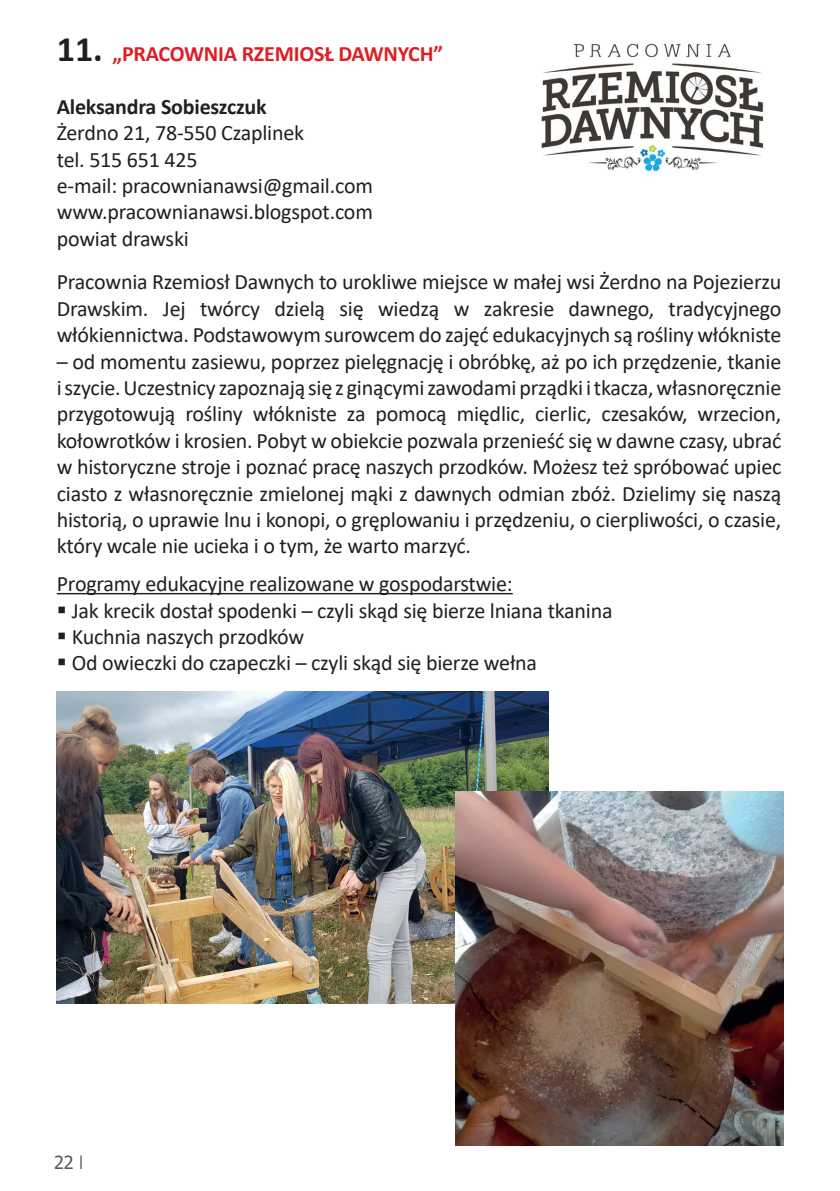
<style>
.page{position:relative;width:840px;height:1191px;background:#fff}
.page>*{position:absolute;margin:0;border:0;box-sizing:border-box;transform-origin:0 0}
.Prosty_tekst{font:22px/26.4px "Calibri";letter-spacing:-.01em;color:#231f20;text-align:justify}
.Prosty_tekst-2{font:700 22px "Calibri";letter-spacing:-.01em;color:#dc1f25}
.Prosty_tekst-3{font:700 22px "Calibri";letter-spacing:-.01em;color:#231f20}
.t1{font:18px "Tahoma";color:#57585a}
.s1{font-size:36px;color:#231f20}
</style>
<div class="page">
<svg style="left:81px;top:1155px;width:1px;height:14px"></svg>
<hr style="left:57px;top:593px;width:455px;height:1px;background:#231f20">
<img style="left:57px;top:692px;width:491px;height:311px">
<img style="left:455px;top:791px;width:327px;height:354px">
<img style="left:541px;top:43px;width:223px;height:129px">
<p class="Prosty_tekst-2" style="left:57px;top:38px;width:387px"><span class="s1">11.</span> „PRACOWNIA RZEMIOSŁ DAWNYCH”</p>
<p class="Prosty_tekst-3" style="left:57px;top:91px;width:211px">Aleksandra Sobieszczuk</p>
<p class="Prosty_tekst" style="left:57px;top:119px;width:249px">Żerdno 21, 78-550 Czaplinek</p>
<p class="Prosty_tekst" style="left:57px;top:146px;width:142px">tel. 515 651 425</p>
<p class="Prosty_tekst" style="left:57px;top:172px;width:317px">e-mail: pracownianawsi@gmail.com</p>
<p class="Prosty_tekst" style="left:57px;top:198px;width:317px">www.pracownianawsi.blogspot.com</p>
<p class="Prosty_tekst" style="left:57px;top:225px;width:133px">powiat drawski</p>
<p class="Prosty_tekst" style="left:57px;top:268px;width:725px">Pracownia Rzemiosł Dawnych to urokliwe miejsce w małej wsi Żerdno na Pojezierzu Drawskim. Jej twórcy dzielą się wiedzą w zakresie dawnego, tradycyjnego włókiennictwa. Podstawowym surowcem do zajęć edukacyjnych są rośliny włókniste</p>
<p class="Prosty_tekst" style="left:57px;top:347px;width:725px">– od momentu zasiewu, poprzez pielęgnację i obróbkę, aż po ich przędzenie, tkanie i szycie. Uczestnicy zapoznają się z ginącymi zawodami prządki i tkacza, własnoręcznie przygotowują rośliny włókniste za pomocą międlic, cierlic, czesaków, wrzecion, kołowrotków i krosien. Pobyt w obiekcie pozwala przenieść się w dawne czasy, ubrać w historyczne stroje i poznać pracę naszych przodków. Możesz też spróbować upiec ciasto z własnoręcznie zmielonej mąki z dawnych odmian zbóż. Dzielimy się naszą historią, o uprawie lnu i konopi, o gręplowaniu i przędzeniu, o cierpliwości, o czasie, który wcale nie ucieka i o tym, że warto marzyć.</p>
<p class="Prosty_tekst" style="left:57px;top:570px;width:457px">Programy edukacyjne realizowane w gospodarstwie:</p>
<p class="Prosty_tekst" style="left:57px;top:596px;width:557px">▪ Jak krecik dostał spodenki – czyli skąd się bierze lniana tkanina</p>
<p class="Prosty_tekst" style="left:57px;top:623px;width:249px">▪ Kuchnia naszych przodków</p>
<p class="Prosty_tekst" style="left:57px;top:649px;width:481px">▪ Od owieczki do czapeczki – czyli skąd się bierze wełna</p>
<p class="t1" style="left:54px;top:1150px;width:21px">22</p>
</div>
